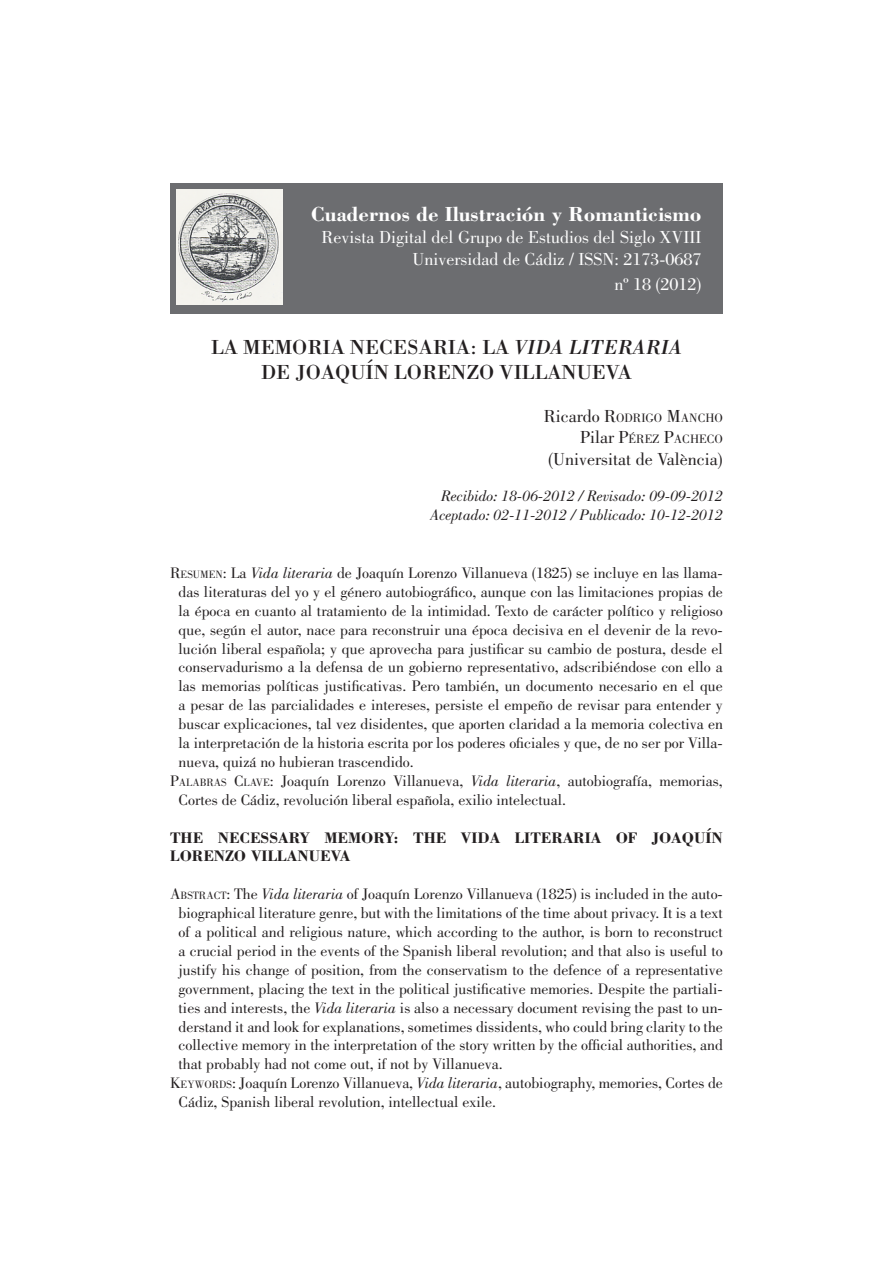
<style>
.page{position:relative;width:893px;height:1263px;background:#fff}
.page>*{position:absolute;margin:0;border:0;box-sizing:border-box;transform-origin:0 0}
.Título_portada{font:21px/25.2px "Bodoni Std";color:#231f20;text-align:center}
.t1{font:700 21px "Bodoni Std";color:#fff}
.t2{font:18px "Bodoni Std";color:#fff}
.Autor{font:18px "Bodoni Std";color:#231f20}
.t3{font:18px "Bodoni Std";color:#fff}
.Resumen{font:15.75px/18.9px "Bodoni Std";color:#231f20;text-align:justify}
.t4{font:italic 15.75px "Bodoni Std";color:#231f20}
.Resumen-2{font:700 15.75px/18.9px "Bodoni Std";color:#231f20}
.Autor-2{font:12.6px/21.6px "Bodoni Std";color:#231f20;text-align:right}
.s1{font-style:inherit}
.s2{font-style:italic}
.s3{font-size:18px}
.s4{font-size:10.95px}
</style>
<div class="page">
<div style="left:170px;top:183px;width:553px;height:131px;background:#6c6d70"></div>
<img style="left:176px;top:189px;width:107px;height:115px">
<p class="t1" style="left:311px;top:201px;width:392px">Cuadernos de Ilustración y Romanticismo</p>
<p class="t2" style="left:322px;top:227px;width:381px">Revista Digital del Grupo de Estudios del Siglo XVIII</p>
<p class="t2" style="left:413px;top:249px;width:290px">Universidad de Cádiz / ISSN: <span class="s1">2173-0687</span></p>
<p class="t3" style="left:615px;top:274px;width:89px"><span class="s1">nº</span> 18 <span class="s1">(</span>2012<span class="s1">)</span></p>
<p class="Título_portada" style="left:211px;top:334px;width:472px">LA MEMORIA NECESARIA: LA <span class="s2">VIDA LITERARIA<br></span>DE JOAQUÍN LORENZO VILLANUEVA</p>
<p class="Autor-2" style="left:544px;top:407px;width:181px"><span class="s3">Ricardo</span> <span class="s3">R</span>ODRIGO <span class="s3">M</span>ANCHO<br><span class="s3">Pilar</span> <span class="s3">P</span>ÉREZ <span class="s3">P</span>ACHECO</p>
<p class="Autor" style="left:548px;top:449px;width:176px">(Universitat de València)</p>
<p class="t4" style="left:441px;top:487px;width:283px">Recibido: <span class="s1">18</span>-<span class="s1">06</span>-<span class="s1">2012</span> / Revisado: 09-09-2012</p>
<p class="t4" style="left:431px;top:506px;width:294px">Aceptado: <span class="s1">02</span>-<span class="s1">11</span>-<span class="s1">2012 /</span> Publicado: 10-12-2012</p>
<p class="Resumen" style="left:179px;top:563px;width:546px;text-indent:-9px"><span class="s1">R</span><span class="s4">ESUMEN</span><span class="s1">:</span> La <span class="s2">Vida literaria</span> de Joaquín Lorenzo Villanueva (1825) se incluye en las llama&shy;das literaturas del yo y el género autobiográfico, aunque con las limitaciones propias de la época en cuanto al tratamiento de la intimidad. Texto de carácter político y religioso que, según el autor, nace para reconstruir una época decisiva en el devenir de la revo&shy;lución liberal española; y que aprovecha para justificar su cambio de postura, desde el conservadurismo a la defensa de un gobierno representativo, adscribiéndose con ello a las memorias políticas justificativas. Pero también, un documento necesario en el que a pesar de las parcialidades e intereses, persiste el empeño de revisar para entender y buscar explicaciones, tal vez disidentes, que aporten claridad a la memoria colectiva en la interpretación de la historia escrita por los poderes oficiales y que, de no ser por Villa&shy;nueva, quizá no hubieran trascendido.</p>
<p class="Resumen" style="left:179px;top:771px;width:546px;text-indent:-9px"><span class="s1">P</span><span class="s4">ALABRAS</span> <span class="s1">C</span> <span class="s4">LAVE</span><span class="s1">:</span> Joaquín Lorenzo Villanueva, <span class="s2">Vida literaria</span>, autobiografía, memorias,<br>Cortes de Cádiz, revolución liberal española, exilio intelectual.</p>
<p class="Resumen-2" style="left:170px;top:827px;width:554px">THE NECESSARY MEMORY: THE VIDA LITERARIA OF JOAQUÍN<br>LORENZO VILLANUEVA</p>
<p class="Resumen" style="left:179px;top:885px;width:546px;text-indent:-9px"><span class="s1">A</span><span class="s4">BSTRACT</span><span class="s1">:</span> The <span class="s2">Vida literaria</span> of Joaquín Lorenzo Villanueva (1825) is included in the auto&shy;biographical literature genre, but with the limitations of the time about privacy. It is a text of a political and religious nature, which according to the author, is born to reconstruct a crucial period in the events of the Spanish liberal revolution; and that also is useful to justify his change of position, from the conservatism to the defence of a representative government, placing the text in the political justificative memories. Despite the partiali&shy;ties and interests, the <span class="s2">Vida literaria</span> is also a necessary document revising the past to un&shy;derstand it and look for explanations, sometimes dissidents, who could bring clarity to the collective memory in the interpretation of the story written by the official authorities, and that probably had not come out, if not by Villanueva.</p>
<p class="Resumen" style="left:179px;top:1074px;width:546px;text-indent:-9px"><span class="s1">K</span><span class="s4">EYWORDS</span><span class="s1">:</span> Joaquín Lorenzo Villanueva, <span class="s2">Vida literaria</span>, autobiography, memories, Cortes de<br>Cádiz, Spanish liberal revolution, intellectual exile.</p>
</div>
